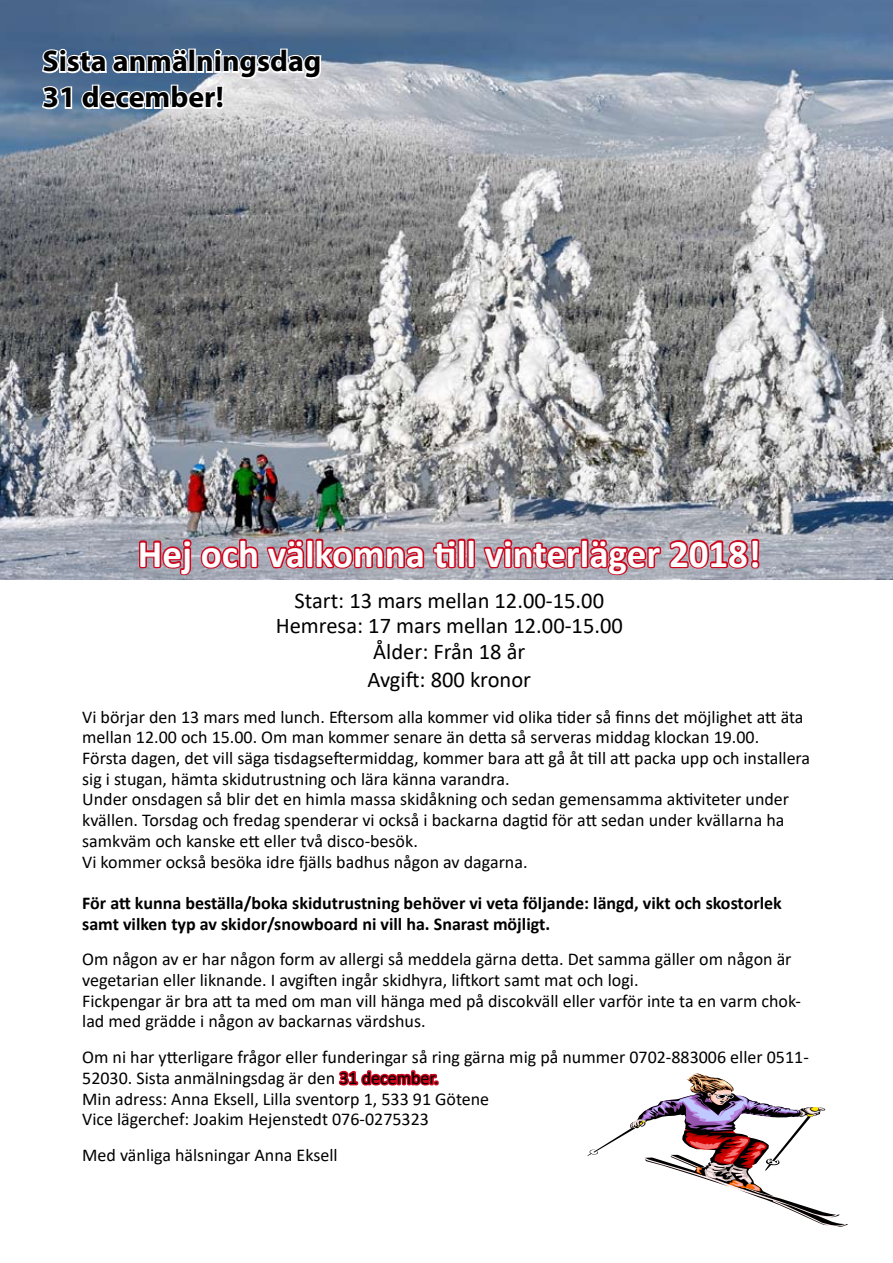
<style>
.page{position:relative;width:893px;height:1263px;background:#fff}
.page>*{position:absolute;margin:0;border:0;box-sizing:border-box;transform-origin:0 0}
.t1{font:700 39px "Calibri";color:#fff}
.t2{font:700 30px/36px "Myriad Pro";color:#000}
.t3{font:22.5px/26.4px "Calibri";color:#000;text-align:center}
.t4{font:18px/20.7px "Calibri";color:#000}
.t5{font:700 18px/20.7px "Calibri";color:#000}
</style>
<div class="page">
<img style="left:0;top:0;width:893px;height:579px">
<svg style="left:136px;top:529px;width:626px;height:51px"></svg>
<svg style="left:338px;top:1070px;width:101px;height:16px"></svg>
<svg style="left:40px;top:7px;width:283px;height:122px"></svg>
<svg style="left:587px;top:1073px;width:261px;height:154px"></svg>
<h2 class="t2" style="left:43px;top:42px;width:280px">Sista anmälningsdag<br>31 december!</h2>
<h1 class="t1" style="left:138px;top:526px;width:624px">Hej och välkomna till vinterläger 2018!</h1>
<p class="t3" style="left:276px;top:586px;width:349px">Start: 13 mars mellan 12.00-15.00<br>Hemresa: 17 mars mellan 12.00-15.00<br>Ålder: Från 18 år<br>Avgift: 800 kronor</p>
<p class="t4" style="left:82px;top:706px;width:729px">Vi börjar den 13 mars med lunch. Eftersom alla kommer vid olika tider så finns det möjlighet att äta mellan 12.00 och 15.00. Om man kommer senare än detta så serveras middag klockan 19.00.<br>Första dagen, det vill säga tisdagseftermiddag, kommer bara att gå åt till att packa upp och installera sig i stugan, hämta skidutrustning och lära känna varandra.<br>Under onsdagen så blir det en himla massa skidåkning och sedan gemensamma aktiviteter under kvällen. Torsdag och fredag spenderar vi också i backarna dagtid för att sedan under kvällarna ha samkväm och kanske ett eller två disco-besök.<br>Vi kommer också besöka idre fjälls badhus någon av dagarna.</p>
<p class="t5" style="left:82px;top:892px;width:701px">För att kunna beställa/boka skidutrustning behöver vi veta följande: längd, vikt och skostorlek samt vilken typ av skidor/snowboard ni vill ha. Snarast möjligt.</p>
<p class="t4" style="left:82px;top:948px;width:720px">Om någon av er har någon form av allergi så meddela gärna detta. Det samma gäller om någon är vegetarian eller liknande. I avgiften ingår skidhyra, liftkort samt mat och logi.<br>Fickpengar är bra att ta med om man vill hänga med på discokväll eller varför inte ta en varm chok&shy;lad med grädde i någon av backarnas värdshus.</p>
<p class="t4" style="left:82px;top:1046px;width:728px">Om ni har ytterligare frågor eller funderingar så ring gärna mig på nummer 0702-883006 eller 0511- 52030. Sista anmälningsdag är den 31 december.<br>Min adress: Anna Eksell, Lilla sventorp 1, 533 91 Götene<br>Vice lägerchef: Joakim Hejenstedt 076-0275323</p>
<p class="t4" style="left:82px;top:1144px;width:257px">Med vänliga hälsningar Anna Eksell</p>
</div>
